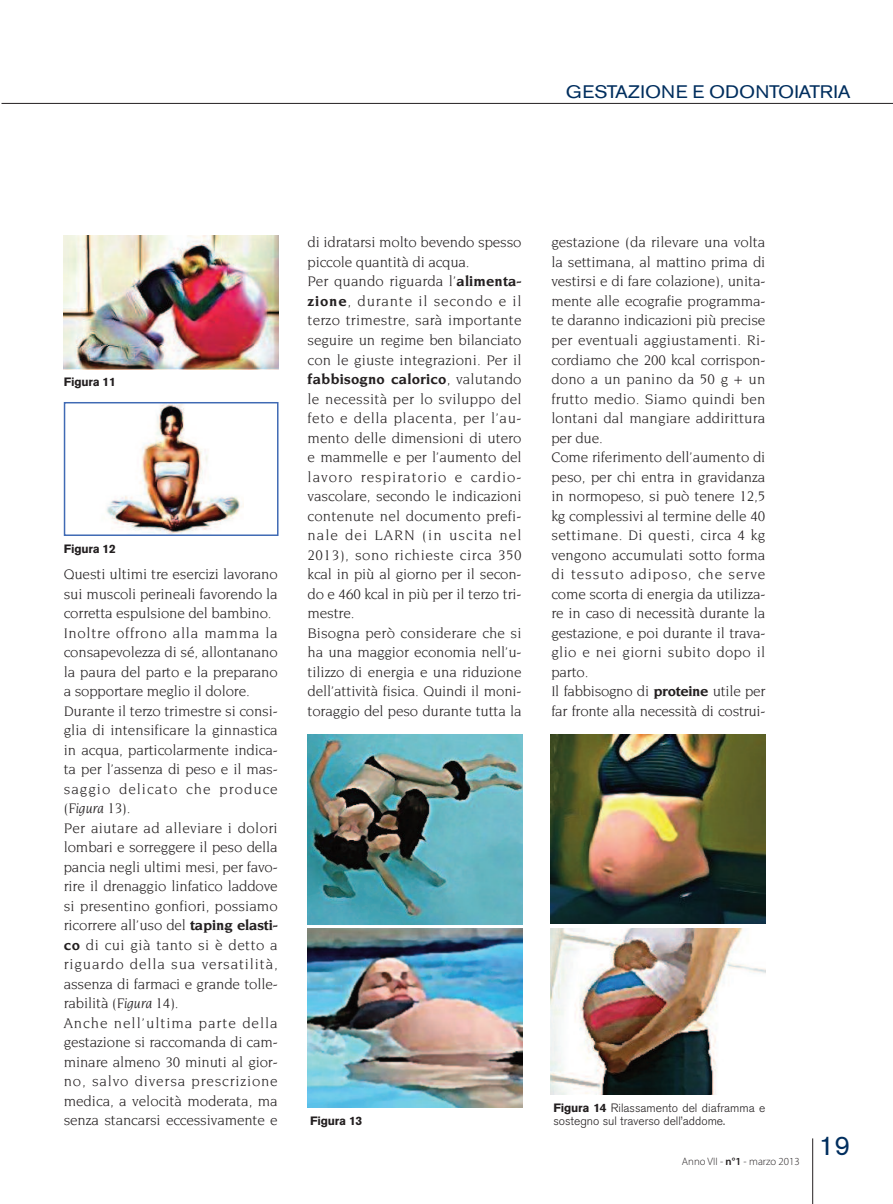
<style>
.page{position:relative;width:893px;height:1204px;background:#fff}
.page>*{position:absolute;margin:0;border:0;box-sizing:border-box;transform-origin:0 0}
.t1{font:27px "Akzidenz Grotesk BE";color:#002e5e}
.t2{font:18px "Akzidenz Grotesk BE";letter-spacing:.005em;color:#002e5e;scale:1.1 1}
.t3{font:15px/19.5px "Novarese";letter-spacing:-.01em;color:#231f20}
.t4{font:300 12px/13.5px "Akzidenz Grotesk BE";color:#231f20}
.t5{font:700 12px "Akzidenz Grotesk BE";letter-spacing:-.015em;color:#231f20}
.t6{font:300 10.8px "Myriad Pro";color:#231f20}
.s1{font-style:italic}
.s2{font-weight:700}
.s3{font-weight:600}
</style>
<div class="page">
<hr style="left:2px;top:103px;width:891px;height:1px;background:#231f20">
<hr style="left:812px;top:1138px;width:1px;height:65px;background:#231f20">
<img style="left:64px;top:235px;width:215px;height:134px">
<img style="left:307px;top:735px;width:215px;height:189px">
<img style="left:551px;top:734px;width:214px;height:189px">
<img style="left:307px;top:928px;width:215px;height:179px">
<img style="left:551px;top:928px;width:214px;height:166px">
<img style="left:106px;top:405px;width:138px;height:128px">
<div style="left:64px;top:402px;width:215px;height:134px;border:2px solid #406ab4"></div>
<p class="t2" style="left:566px;top:85px;width:260px">GESTAZIONE E ODONTOIATRIA</p>
<p class="t5" style="left:64px;top:377px;width:54px">Figura 11</p>
<p class="t5" style="left:64px;top:544px;width:54px">Figura 12</p>
<p class="t3" style="left:64px;top:565px;width:216px">Questi ultimi tre esercizi lavorano sui muscoli perineali favorendo la corretta espulsione del bambino.<br>Inoltre offrono alla mamma la consapevolezza di sé, allontanano la paura del parto e la preparano a sopportare meglio il dolore.<br>Durante il terzo trimestre si consi&shy;glia di intensificare la ginnastica in acqua, particolarmente indica&shy;ta per l’assenza di peso e il mas&shy;saggio delicato che produce (<span class="s1">Figura 13</span>).<br>Per aiutare ad alleviare i dolori lombari e sorreggere il peso della pancia negli ultimi mesi, per favo&shy;rire il drenaggio linfatico laddove si presentino gonfiori, possiamo ricorrere all’uso del <span class="s2">taping elasti&shy;co</span> di cui già tanto si è detto a riguardo della sua versatilità, assenza di farmaci e grande tolle&shy;rabilità (<span class="s1">Figura 14</span>).<br>Anche nell’ultima parte della gestazione si raccomanda di cam&shy;minare almeno 30 minuti al gior&shy;no, salvo diversa prescrizione medica, a velocità moderata, ma senza stancarsi eccessivamente e</p>
<p class="t3" style="left:308px;top:233px;width:216px">di idratarsi molto bevendo spesso piccole quantità di acqua.<br>Per quando riguarda l’<span class="s2">alimenta&shy;zione</span>, durante il secondo e il terzo trimestre, sarà importante seguire un regime ben bilanciato con le giuste integrazioni. Per il <span class="s2">fabbisogno calorico</span>, valutando le necessità per lo sviluppo del feto e della placenta, per l’au&shy;mento delle dimensioni di utero e mammelle e per l’aumento del lavoro respiratorio e cardio&shy;vascolare, secondo le indicazioni contenute nel documento prefi&shy;nale dei LARN (in uscita nel<br>2013), sono richieste circa 350 kcal in più al giorno per il secon&shy;do e 460 kcal in più per il terzo tri&shy;mestre.<br>Bisogna però considerare che si ha una maggior economia nell’u&shy;tilizzo di energia e una riduzione dell’attività fisica. Quindi il moni&shy;toraggio del peso durante tutta la</p>
<p class="t3" style="left:551px;top:233px;width:216px">gestazione (da rilevare una volta la settimana, al mattino prima di vestirsi e di fare colazione), unita&shy;mente alle ecografie programma&shy;te daranno indicazioni più precise per eventuali aggiustamenti. Ri&shy;cordiamo che 200 kcal corrispon&shy;dono a un panino da 50 g + un frutto medio. Siamo quindi ben lontani dal mangiare addirittura per due.<br>Come riferimento dell’aumento di peso, per chi entra in gravidanza in normopeso, si può tenere 12,5 kg complessivi al termine delle 40 settimane. Di questi, circa 4 kg vengono accumulati sotto forma di tessuto adiposo, che serve come scorta di energia da utilizza&shy;re in caso di necessità durante la gestazione, e poi durante il trava&shy;glio e nei giorni subito dopo il parto.<br>Il fabbisogno di <span class="s2">proteine</span> utile per far fronte alla necessità di costrui-</p>
<p class="t5" style="left:310px;top:1116px;width:54px">Figura 13</p>
<p class="t4" style="left:553px;top:1101px;width:213px"><span class="s2">Figura 14</span> Rilassamento del diaframma e sostegno sul traverso dell’addome.</p>
<p class="t6" style="left:682px;top:1157px;width:119px">Anno VII - <span class="s3">n°1</span> - marzo 2013</p>
<h1 class="t1" style="left:819px;top:1135px;width:33px">19</h1>
</div>
